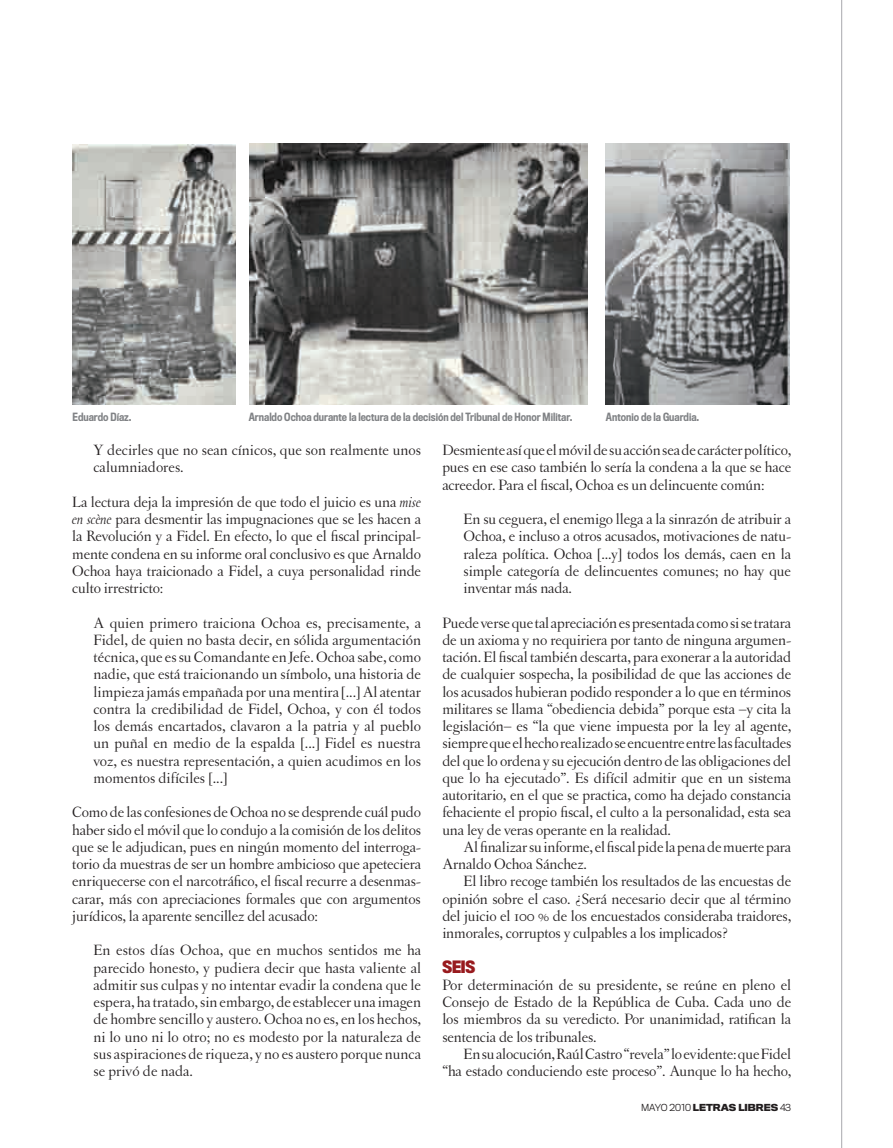
<style>
.page{position:relative;width:893px;height:1148px;background:#fff}
.page>*{position:absolute;margin:0;border:0;box-sizing:border-box;transform-origin:0 0}
.t1{font:15.75px/17.2px "Letras Oldstyle";letter-spacing:-.01em;color:#231f20;text-align:justify}
.t2{font:700 15.75px "Titling Gothic FB Cond";color:#981a1e}
.t3{font:500 10.5px "Titling Gothic FB Cond";color:#808285}
.t4{font:700 9px "Titling Gothic FB Normal";color:#231f20}
.s1{font-style:italic}
.s2{font-weight:300}
</style>
<div class="page">
<hr style="left:841px;top:0;width:1px;height:1148px;background:#a8a9ad">
<img style="left:72px;top:145px;width:164px;height:259px">
<img style="left:606px;top:143px;width:183px;height:261px">
<img style="left:249px;top:143px;width:339px;height:261px">
<p class="t3" style="left:73px;top:410px;width:60px">Eduardo Díaz.</p>
<p class="t3" style="left:249px;top:410px;width:325px">Arnaldo Ochoa durante la lectura de la decisión del Tribunal de Honor Militar.</p>
<p class="t3" style="left:606px;top:410px;width:95px">Antonio de la Guardia.</p>
<p class="t1" style="left:94px;top:441px;width:329px">Y decirles que no sean cínicos, que son realmente unos calumniadores.</p>
<p class="t1" style="left:72px;top:493px;width:350px">La lectura deja la impresión de que todo el juicio es una <span class="s1">mise en scène</span> para desmentir las impugnaciones que se les hacen a la Revolución y a Fidel. En efecto, lo que el fiscal principal&shy;mente condena en su informe oral conclusivo es que Arnaldo Ochoa haya traicionado a Fidel, a cuya personalidad rinde culto irrestricto:</p>
<p class="t1" style="left:94px;top:614px;width:329px">A quien primero traiciona Ochoa es, precisamente, a Fidel, de quien no basta decir, en sólida argumentación técnica, que es su Comandante en Jefe. Ochoa sabe, como nadie, que está traicionando un símbolo, una historia de limpieza jamás empañada por una mentira [...] Al atentar contra la credibilidad de Fidel, Ochoa, y con él todos los demás encartados, clavaron a la patria y al pueblo un puñal en medio de la espalda [...] Fidel es nuestra voz, es nuestra representación, a quien acudimos en los momentos difíciles [...]</p>
<p class="t1" style="left:72px;top:804px;width:350px">Como de las confesiones de Ochoa no se desprende cuál pudo haber sido el móvil que lo condujo a la comisión de los delitos que se le adjudican, pues en ningún momento del interroga&shy;torio da muestras de ser un hombre ambicioso que apeteciera enriquecerse con el narcotráfico, el fiscal recurre a desenmas&shy;carar, más con apreciaciones formales que con argumentos jurídicos, la aparente sencillez del acusado:</p>
<p class="t1" style="left:94px;top:942px;width:329px">En estos días Ochoa, que en muchos sentidos me ha parecido honesto, y pudiera decir que hasta valiente al admitir sus culpas y no intentar evadir la condena que le espera, ha tratado, sin embargo, de establecer una imagen de hombre sencillo y austero. Ochoa no es, en los hechos, ni lo uno ni lo otro; no es modesto por la naturaleza de sus aspiraciones de riqueza, y no es austero porque nunca se privó de nada.</p>
<p class="t1" style="left:442px;top:441px;width:350px">Desmiente así que el móvil de su acción sea de carácter político, pues en ese caso también lo sería la condena a la que se hace acreedor. Para el fiscal, Ochoa es un delincuente común:</p>
<p class="t1" style="left:464px;top:510px;width:329px">En su ceguera, el enemigo llega a la sinrazón de atribuir a Ochoa, e incluso a otros acusados, motivaciones de natu&shy;raleza política. Ochoa [...y] todos los demás, caen en la simple categoría de delincuentes comunes; no hay que inventar más nada.</p>
<p class="t1" style="left:442px;top:614px;width:351px">Puede verse que tal apreciación es presentada como si se tratara de un axioma y no requiriera por tanto de ninguna argumen&shy;tación. El fiscal también descarta, para exonerar a la autoridad de cualquier sospecha, la posibilidad de que las acciones de los acusados hubieran podido responder a lo que en términos militares se llama “obediencia debida” porque esta –y cita la legislación– es “la que viene impuesta por la ley al agente, siempre que el hecho realizado se encuentre entre las facultades del que lo ordena y su ejecución dentro de las obligaciones del que lo ha ejecutado”. Es difícil admitir que en un sistema autoritario, en el que se practica, como ha dejado constancia fehaciente el propio fiscal, el culto a la personalidad, esta sea una ley de veras operante en la realidad.</p>
<p class="t1" style="left:442px;top:838px;width:350px;text-indent:21px">Al finalizar su informe, el fiscal pide la pena de muerte para<br>Arnaldo Ochoa Sánchez.</p>
<p class="t1" style="left:442px;top:873px;width:350px;text-indent:21px">El libro recoge también los resultados de las encuestas de opinión sobre el caso. ¿Será necesario decir que al término del juicio el 100 % de los encuestados consideraba traidores, inmorales, corruptos y culpables a los implicados?</p>
<p class="t2" style="left:442px;top:957px;width:34px">SEIS</p>
<p class="t1" style="left:442px;top:976px;width:350px">Por determinación de su presidente, se reúne en pleno el Consejo de Estado de la República de Cuba. Cada uno de los miembros da su veredicto. Por unanimidad, ratifican la sentencia de los tribunales.</p>
<p class="t1" style="left:442px;top:1045px;width:350px;text-align:right">En su alocución, Raúl Castro “revela” lo evidente: que Fidel “ha estado conduciendo este proceso”. Aunque lo ha hecho,</p>
<p class="t4" style="left:641px;top:1101px;width:152px"><span class="s2">MAYO 2010</span> LETRAS LIBRES <span class="s2">43</span></p>
</div>
